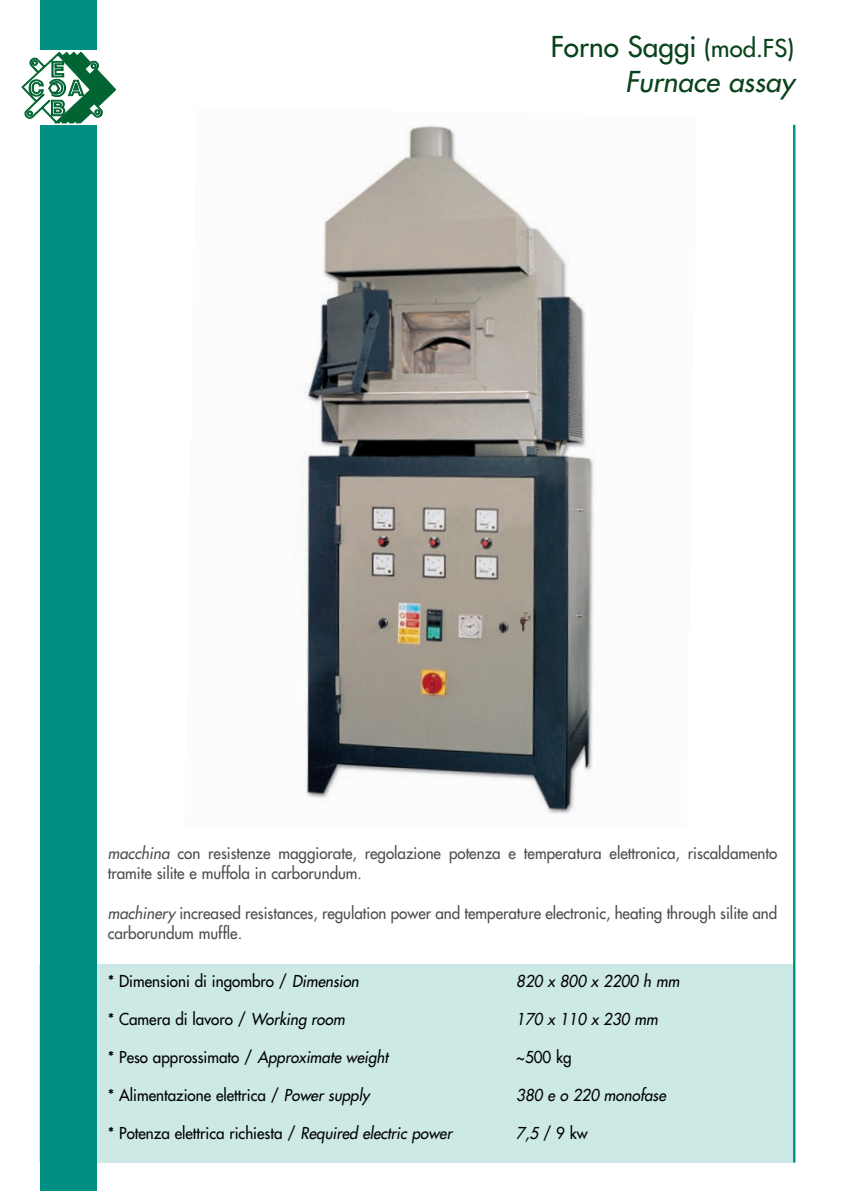
<style>
.page{position:relative;width:851px;height:1191px;background:#fff}
.page>*{position:absolute;margin:0;border:0;box-sizing:border-box;transform-origin:0 0}
.t1{font:italic 28px/34.2px "Futura";color:#09431c;text-align:right}
.t2{font:16px/20px "Futura";color:#4d4d4d;scale:.95 1}
.t3{font:16px "Futura";color:#000;scale:.95 1}
.t4{font:italic 16px "Futura";color:#000;scale:.95 1}
.s1{font-style:normal}
.s2{font-style:normal;font-size:24px}
.s3{font-style:italic}
</style>
<div class="page">
<div style="left:40px;top:964px;width:754px;height:198px;background:#cce9e6"></div>
<img style="left:304px;top:126px;width:292px;height:688px">
<div style="left:40px;top:0;width:56px;height:1191px;background:#008f82"></div>
<div style="left:11px;top:50px;width:114px;height:75px;background:#fff"></div>
<svg style="left:22px;top:52px;width:94px;height:71px"></svg>
<hr style="left:793px;top:125px;width:2px;height:1037px;background:#008f82">
<h1 class="t1" style="left:550px;top:32px;width:245px"><span class="s1">Forno Saggi</span> <span class="s2">(mod.FS)<br></span>Furnace assay</h1>
<p class="t2" style="left:108px;top:844px;width:706px"><span class="s3">macchina</span> con resistenze maggiorate, regolazione potenza e temperatura elettronica, riscaldamento tramite silite e muffola in carborundum.</p>
<p class="t2" style="left:108px;top:904px;width:706px"><span class="s3">machinery</span> increased resistances, regulation power and temperature electronic, heating through silite and carborundum muffle.</p>
<p class="t3" style="left:108px;top:972px;width:266px">* Dimensioni di ingombro / <span class="s3">Dimension</span></p>
<p class="t4" style="left:516px;top:972px;width:173px">820 x 800 x 2200 h mm</p>
<p class="t3" style="left:108px;top:1010px;width:251px">* Camera di lavoro / <span class="s3">Working room</span></p>
<p class="t4" style="left:516px;top:1010px;width:150px">170 x 110 x 230 mm</p>
<p class="t3" style="left:108px;top:1048px;width:296px">* Peso approssimato / <span class="s3">Approximate weight</span></p>
<p class="t3" style="left:516px;top:1048px;width:60px">~500 kg</p>
<p class="t3" style="left:108px;top:1086px;width:277px">* Alimentazione elettrica / <span class="s3">Power supply</span></p>
<p class="t4" style="left:516px;top:1086px;width:159px">380 e o 220 monofase</p>
<p class="t3" style="left:108px;top:1124px;width:364px">* Potenza elettrica richiesta / <span class="s3">Required electric power</span></p>
<p class="t3" style="left:516px;top:1124px;width:77px"><span class="s3">7,5</span> / 9 kw</p>
</div>
